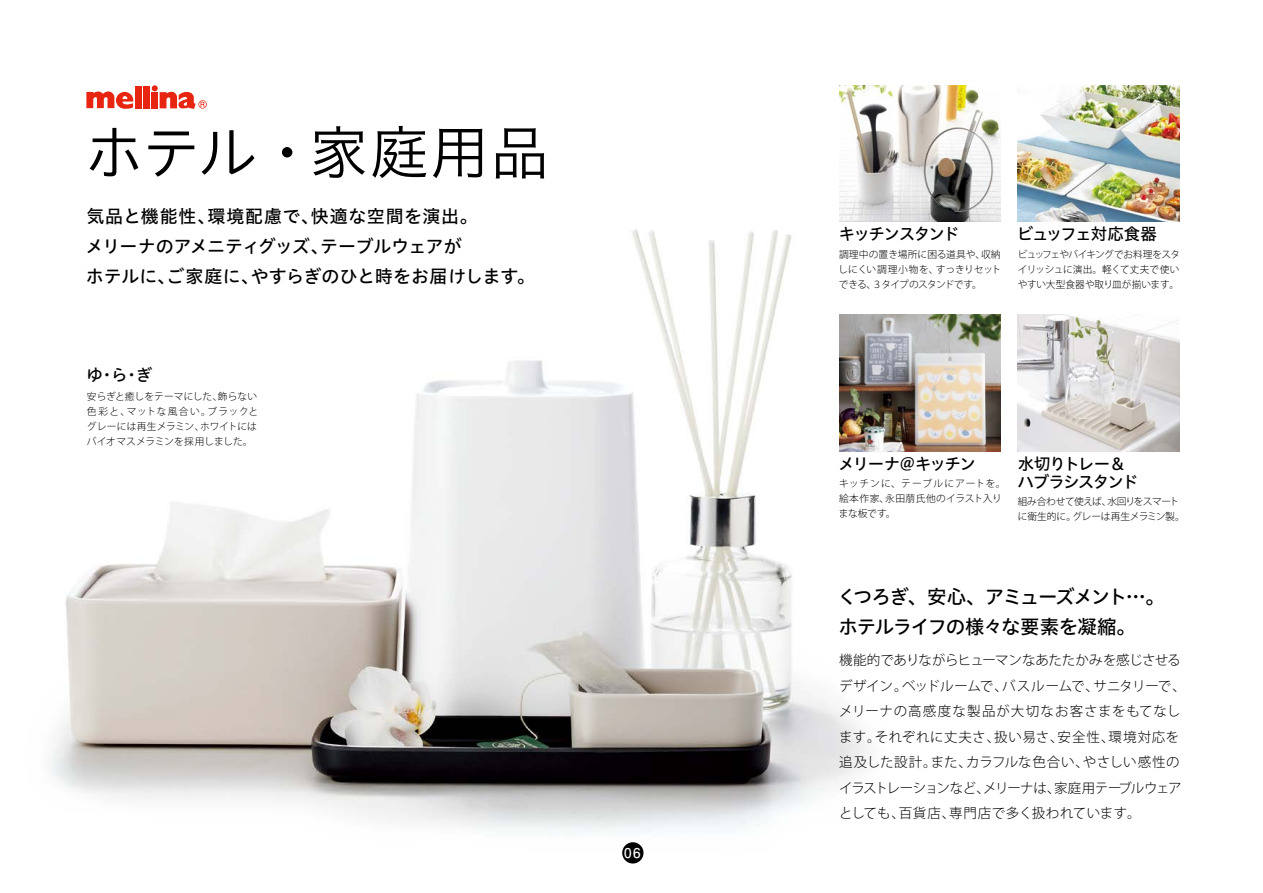
<style>
.page{position:relative;width:1263px;height:893px;background:#fff}
.page>*{position:absolute;margin:0;border:0;box-sizing:border-box;transform-origin:0 0}
.t1{font:58.5px "Hiragino UD Sans Std W3";letter-spacing:.025em;color:#000}
.t2{font:19.5px/30px "Hiragino UD Sans Std W5";letter-spacing:-.065em;color:#000}
.t3{font:18px "Hiragino UD Sans Std W5";color:#000}
.t4{font:18px/30px "Hiragino UD Sans Std W5";letter-spacing:-.02em;color:#000}
.t5{font:18px "Hiragino UD Sans Std W5";letter-spacing:.03em;color:#000}
.t6{font:16.5px/18px "Hiragino UD Sans Std W5";letter-spacing:-.085em;color:#000}
.t7{font:16.5px "Hiragino UD Sans Std W5";letter-spacing:-.065em;color:#000}
.t8{font:300 13.5px/25.5px "Koz Go Pro";color:#000}
.t9{font:300 13.5px/25.5px "Koz Go Pro";letter-spacing:-.025em;color:#000}
.t10{font:300 13.5px "Koz Go Pro";letter-spacing:.065em;color:#000}
.t11{font:300 13.5px "Koz Go Pro";letter-spacing:.03em;color:#000}
.t12{font:300 13.5px "Koz Go Pro";letter-spacing:-.035em;color:#000}
.t13{font:300 13.5px "Koz Go Pro";letter-spacing:-.045em;color:#000}
.t14{font:700 13.5px "Futo Go B101 Pro";color:#fff}
.t15{font:300 9.75px/15px "Koz Go Pro";color:#000}
.t16{font:300 9.75px/15px "Koz Go Pro";letter-spacing:.045em;color:#000}
.t17{font:300 9.75px/15px "Koz Go Pro";letter-spacing:-.035em;color:#000}
.t18{font:300 9.75px "Koz Go Pro";letter-spacing:.09em;color:#000}
.t19{font:300 9.75px "Koz Go Pro";letter-spacing:-.08em;color:#000}
</style>
<div class="page">
<img style="left:51px;top:98px;width:968px;height:766px">
<div style="left:135px;top:86px;width:7px;height:22px;background:#e72511"></div>
<div style="left:143px;top:86px;width:7px;height:22px;background:#e72511"></div>
<div style="left:151px;top:92px;width:7px;height:16px;background:#e72511"></div>
<svg style="left:86px;top:91px;width:47px;height:18px"></svg>
<svg style="left:152px;top:85px;width:55px;height:25px"></svg>
<img style="left:1018px;top:315px;width:161px;height:136px">
<img style="left:839px;top:85px;width:162px;height:136px">
<img style="left:1018px;top:85px;width:161px;height:136px">
<img style="left:839px;top:315px;width:162px;height:136px">
<div style="left:622px;top:842px;width:21px;height:21px;background:#000;border-radius:50%"></div>
<h1 class="t1" style="left:85px;top:108px;width:466px">ホテル・家庭用品</h1>
<h3 class="t5" style="left:311px;top:202px;width:168px">快適な空間を演出。</h3>
<h3 class="t3" style="left:86px;top:202px;width:131px">気品と機能性、</h3>
<h3 class="t3" style="left:207px;top:202px;width:113px">環境配慮で、</h3>
<h3 class="t4" style="left:251px;top:230px;width:286px;text-indent:-165px">メリーナのアメニティグッズ、<br>やすらぎのひと時をお届けします。</h3>
<h3 class="t3" style="left:320px;top:232px;width:143px">テーブルウェアが</h3>
<h3 class="t3" style="left:167px;top:262px;width:94px">ご家庭に、</h3>
<h3 class="t3" style="left:86px;top:262px;width:91px">ホテルに、</h3>
<h3 class="t6" style="left:136px;top:364px;width:18px">ぎ</h3>
<h3 class="t6" style="left:86px;top:364px;width:18px">ゆ</h3>
<h3 class="t6" style="left:111px;top:364px;width:18px">ら</h3>
<h3 class="t6" style="left:99px;top:364px;width:18px">・</h3>
<h3 class="t6" style="left:124px;top:364px;width:18px">・</h3>
<p class="t15" style="left:208px;top:389px;width:52px;text-indent:-121px">安らぎと癒しをテーマにした、<br>ブラックと</p>
<p class="t15" style="left:218px;top:389px;width:41px">飾らない</p>
<p class="t15" style="left:87px;top:404px;width:45px">色彩と、</p>
<p class="t18" style="left:127px;top:405px;width:86px">マットな風合い。</p>
<p class="t15" style="left:87px;top:419px;width:167px">グレーには再生メラミン、<br>バイオマスメラミンを採用しました。</p>
<p class="t15" style="left:200px;top:419px;width:58px">ホワイトには</p>
<h3 class="t14" style="left:624px;top:842px;width:18px">06</h3>
<h3 class="t6" style="left:838px;top:224px;width:122px">キッチンスタンド</h3>
<h3 class="t7" style="left:1017px;top:221px;width:141px">ビュッフェ対応食器</h3>
<p class="t15" style="left:981px;top:247px;width:21px">収納</p>
<p class="t15" style="left:936px;top:247px;width:67px;text-indent:-97px">調理中の置き場所に困る道具や、<br>すっきりセット</p>
<p class="t15" style="left:838px;top:262px;width:145px">しにくい調理小物を、<br>できる３、タイプのスタンドです。</p>
<p class="t15" style="left:1018px;top:247px;width:164px;text-align:justify">ビュッフェやバイキングでお料理をスタイリッシュに演出。軽くて丈夫で使いやすい大型食器や取り皿が揃います。</p>
<h3 class="t6" style="left:838px;top:454px;width:139px">メリーナ＠キッチン</h3>
<p class="t16" style="left:885px;top:476px;width:122px;text-indent:-46px">キッチンに、テーブルにアートを。永田萠氏他のイラスト入り</p>
<p class="t15" style="left:839px;top:491px;width:58px">絵本作家、まな板です。</p>
<h3 class="t6" style="left:1017px;top:454px;width:122px">水切りトレー&amp;ハブラシスタンド</h3>
<p class="t17" style="left:1072px;top:494px;width:114px;text-indent:-55px">組み合わせて使えば、<br>グレーは再生メラミン製。</p>
<p class="t19" style="left:1107px;top:495px;width:73px">水回りをスマート</p>
<p class="t15" style="left:1018px;top:509px;width:60px">に衛生的に。</p>
<h2 class="t2" style="left:837px;top:581px;width:329px">くつろぎ、安心、アミューズメント...。ホテルライフの様々な要素を凝縮。</h2>
<h3 class="t9" style="left:1093px;top:647px;width:94px;text-indent:-254px">機能的でありながらヒューマンなあたたかみを感じさせるサニタリーで、</h3>
<h3 class="t8" style="left:839px;top:673px;width:70px">デザイン。</h3>
<h3 class="t10" style="left:839px;top:702px;width:343px">メリーナの高感度な製品が大切なお客さまをもてなし</h3>
<h3 class="t8" style="left:1108px;top:724px;width:72px">環境対応を</h3>
<h3 class="t8" style="left:1002px;top:673px;width:98px">バスルームで、</h3>
<h3 class="t13" style="left:902px;top:677px;width:107px">ベッドルームで、</h3>
<h3 class="t8" style="left:1058px;top:724px;width:58px">安全性、</h3>
<h3 class="t11" style="left:875px;top:728px;width:127px">それぞれに丈夫さ、</h3>
<h3 class="t8" style="left:994px;top:724px;width:71px">扱い易さ、</h3>
<h3 class="t8" style="left:839px;top:724px;width:43px">ます。</h3>
<h3 class="t8" style="left:839px;top:749px;width:99px">追及した設計。</h3>
<h3 class="t11" style="left:1083px;top:753px;width:98px">やさしい感性の</h3>
<h3 class="t8" style="left:966px;top:749px;width:124px">カラフルな色合い、</h3>
<h3 class="t8" style="left:931px;top:749px;width:43px">また、</h3>
<h3 class="t12" style="left:1054px;top:779px;width:129px">家庭用テーブルウェア</h3>
<h3 class="t8" style="left:949px;top:775px;width:193px;text-indent:-110px">イラストレーションなど、<br>専門店で多く扱われています。</h3>
<h3 class="t8" style="left:983px;top:775px;width:79px">メリーナは、</h3>
<h3 class="t8" style="left:899px;top:800px;width:58px">百貨店、</h3>
<h3 class="t8" style="left:839px;top:800px;width:67px">としても、</h3>
</div>
